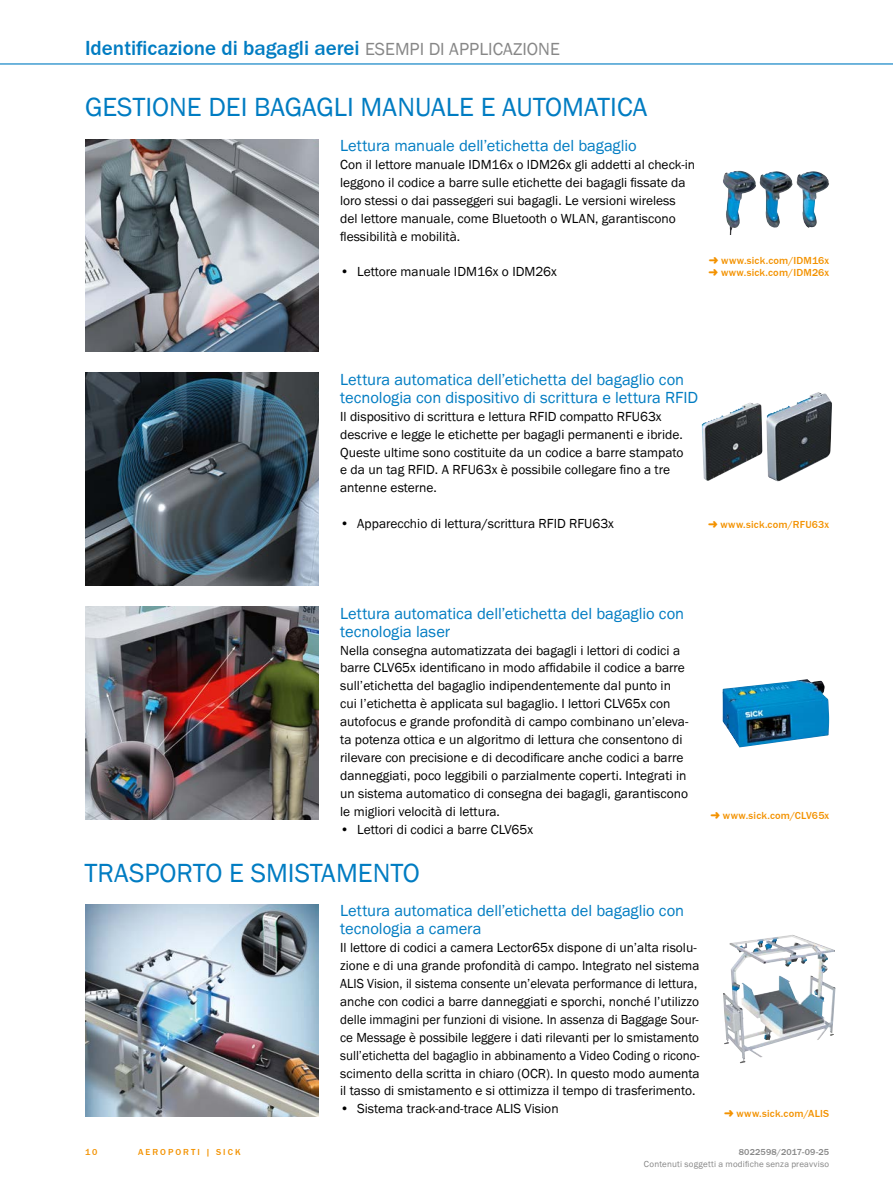
<style>
.page{position:relative;width:893px;height:1188px;background:#fff}
.page>*{position:absolute;margin:0;border:0;box-sizing:border-box;transform-origin:0 0}
.t1{font:27px "SICK Franklin";color:#007cc2}
.t2{font:500 21px "SICK Franklin";color:#007cc2}
.t3{font:16.5px/17.9px "SICK Franklin";color:#007cc2}
.t4{font:13.5px/17.9px "SICK Franklin";color:#000}
.t5{font:500 10.5px/12.6px "SICK Franklin";letter-spacing:.02em;color:#f39200}
.t6{font:9px "SICK Franklin";letter-spacing:.02em;color:#878787}
.t7{font:500 9px "SICK Franklin";letter-spacing:.02em;color:#878787}
.t8{font:500 9px "SICK Franklin";letter-spacing:.225em;color:#f39200}
.s1{font-weight:400;font-size:18px;color:#878787}
</style>
<div class="page">
<hr style="left:0;top:63px;width:893px;height:2px;background:#007cc2">
<img style="left:85px;top:139px;width:234px;height:213px">
<img style="left:85px;top:607px;width:234px;height:212px">
<img style="left:85px;top:373px;width:234px;height:212px">
<img style="left:85px;top:904px;width:234px;height:213px">
<img style="left:731px;top:392px;width:101px;height:89px">
<img style="left:722px;top:679px;width:107px;height:68px">
<img style="left:759px;top:171px;width:70px;height:57px">
<img style="left:723px;top:171px;width:33px;height:64px">
<img style="left:723px;top:935px;width:112px;height:128px">
<h2 class="t2" style="left:85px;top:35px;width:476px">Identificazione di bagagli aerei <span class="s1">ESEMPI DI APPLICAZIONE</span></h2>
<h1 class="t1" style="left:85px;top:90px;width:564px">GESTIONE DEI BAGAGLI MANUALE E AUTOMATICA</h1>
<p class="t3" style="left:340px;top:137px;width:298px">Lettura manuale dell’etichetta del bagaglio</p>
<p class="t4" style="left:340px;top:156px;width:356px">Con il lettore manuale IDM16x o IDM26x gli addetti al check-in leggono il codice a barre sulle etichette dei bagagli fissate da loro stessi o dai passeggeri sui bagagli. Le versioni wireless del lettore manuale, come Bluetooth o WLAN, garantiscono flessibilità e mobilità.</p>
<p class="t4" style="left:340px;top:263px;width:218px">• Lettore manuale IDM16x o IDM26x</p>
<p class="t5" style="left:721px;top:254px;width:110px">www.sick.com/IDM16x www.sick.com/IDM26x</p>
<p class="t3" style="left:340px;top:371px;width:359px">Lettura automatica dell’etichetta del bagaglio con tecnologia con dispositivo di scrittura e lettura RFID</p>
<p class="t4" style="left:340px;top:407px;width:345px">Il dispositivo di scrittura e lettura RFID compatto RFU63x descrive e legge le etichette per bagagli permanenti e ibride.<br>Queste ultime sono costituite da un codice a barre stampato e da un tag RFID. A RFU63x è possibile collegare fino a tre antenne esterne.</p>
<p class="t4" style="left:340px;top:515px;width:275px">• Apparecchio di lettura/scrittura RFID RFU63x</p>
<p class="t5" style="left:720px;top:518px;width:110px">www.sick.com/RFU63x</p>
<p class="t3" style="left:340px;top:605px;width:345px">Lettura automatica dell’etichetta del bagaglio con tecnologia laser</p>
<p class="t4" style="left:340px;top:641px;width:350px">Nella consegna automatizzata dei bagagli i lettori di codici a barre CLV65x identificano in modo affidabile il codice a barre sull’etichetta del bagaglio indipendentemente dal punto in cui l’etichetta è applicata sul bagaglio. I lettori CLV65x con autofocus e grande profondità di campo combinano un’eleva&shy;ta potenza ottica e un algoritmo di lettura che consentono di rilevare con precisione e di decodificare anche codici a barre danneggiati, poco leggibili o parzialmente coperti. Integrati in un sistema automatico di consegna dei bagagli, garantiscono le migliori velocità di lettura.</p>
<p class="t4" style="left:340px;top:820px;width:194px">• Lettori di codici a barre CLV65x</p>
<h1 class="t1" style="left:85px;top:856px;width:337px">TRASPORTO E SMISTAMENTO</h1>
<p class="t3" style="left:340px;top:902px;width:345px">Lettura automatica dell’etichetta del bagaglio con tecnologia a camera</p>
<p class="t4" style="left:340px;top:939px;width:361px">Il lettore di codici a camera Lector65x dispone di un’alta risolu&shy;zione e di una grande profondità di campo. Integrato nel sistema ALIS Vision, il sistema consente un’elevata performance di lettura, anche con codici a barre danneggiati e sporchi, nonché l’utilizzo delle immagini per funzioni di visione. In assenza di Baggage Sour&shy;ce Message è possibile leggere i dati rilevanti per lo smistamento sull’etichetta del bagaglio in abbinamento a Video Coding o ricono&shy;scimento della scritta in chiaro (OCR). In questo modo aumenta il tasso di smistamento e si ottimizza il tempo di trasferimento.</p>
<p class="t4" style="left:340px;top:1100px;width:220px">• Sistema track-and-trace ALIS Vision</p>
<p class="t5" style="left:723px;top:810px;width:108px">www.sick.com/CLV65x</p>
<p class="t5" style="left:736px;top:1107px;width:94px">www.sick.com/ALIS</p>
<p class="t8" style="left:85px;top:1146px;width:14px">10</p>
<p class="t8" style="left:138px;top:1146px;width:104px">AEROPORTI | SICK</p>
<p class="t7" style="left:739px;top:1146px;width:92px">8022598/2017-09-25</p>
<p class="t6" style="left:644px;top:1159px;width:187px">Contenuti soggetti a modifiche senza preavviso</p>
</div>
